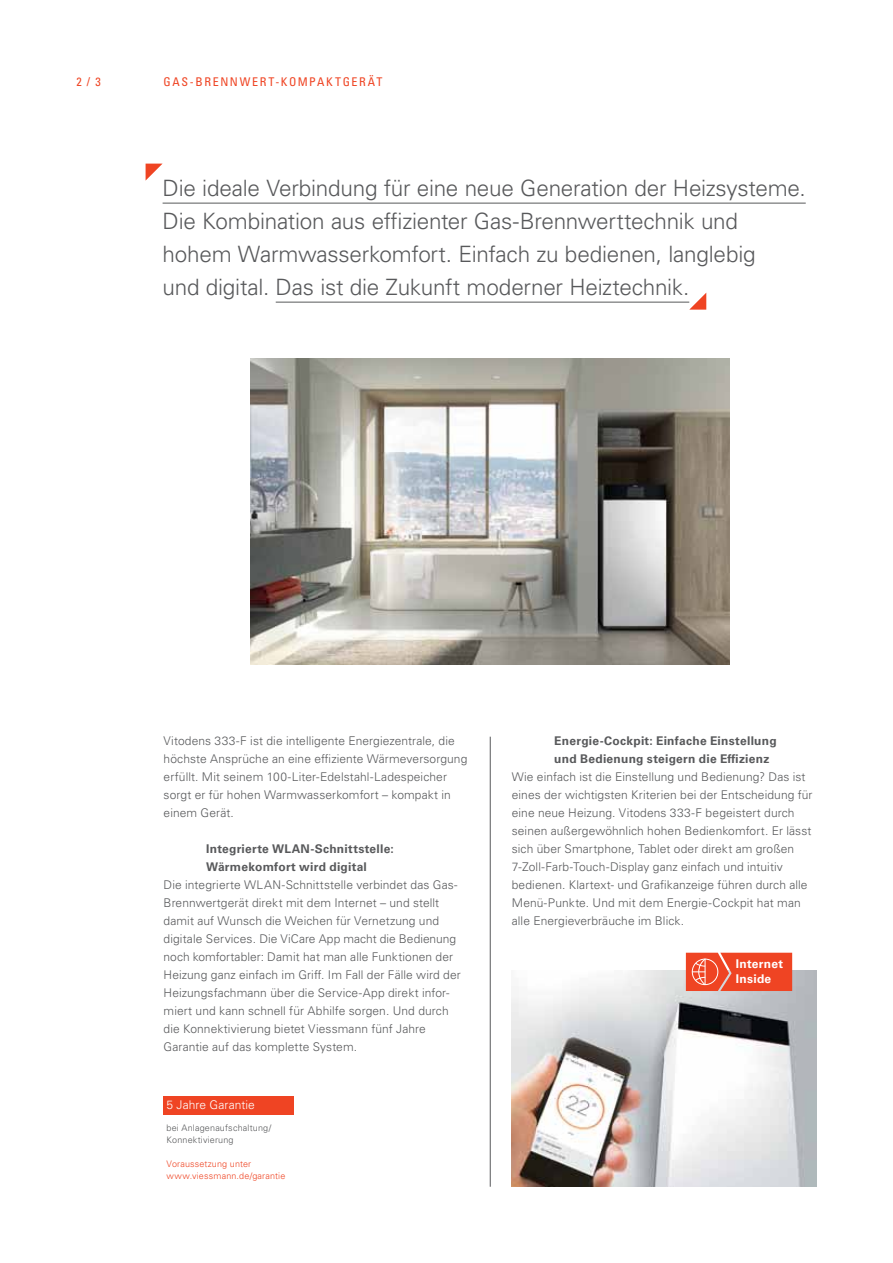
<style>
.page{position:relative;width:893px;height:1263px;background:#fff}
.page>*{position:absolute;margin:0;border:0;box-sizing:border-box;transform-origin:0 0}
.t1{font:300 22.5px/33px "Univers LTCYR 45";letter-spacing:-.01em;color:#58595b}
.t2{font:300 12px/18px "Univers LTCYR 45";letter-spacing:.01em;color:#58595b}
.t3{font:700 12px/18px "Univers LTCYR 65";letter-spacing:.02em;color:#58595b}
.t4{font:condensed 12px "Univers LTCYR 57";letter-spacing:.14em;color:#ef4423}
.t5{font:700 12px/15px "Univers LTCYR 65";letter-spacing:.025em;color:#fff}
.t6{font:300 12px "Univers LTCYR 45";letter-spacing:.005em;color:#fff}
.t7{font:300 9px/12px "Univers LTCYR 45";letter-spacing:.02em;color:#ef4423}
.t8{font:300 9px/12px "Univers LTCYR 45";letter-spacing:.02em;color:#58595b}
</style>
<div class="page">
<img style="left:251px;top:359px;width:478px;height:306px">
<img style="left:512px;top:971px;width:304px;height:215px">
<svg style="left:686px;top:953px;width:106px;height:38px;background:#ef4f30"></svg>
<hr style="left:490px;top:737px;width:1px;height:450px;background:#58595b">
<hr style="left:163px;top:203px;width:643px;height:1px;background:#58595b">
<hr style="left:276px;top:302px;width:413px;height:1px;background:#58595b">
<svg style="left:146px;top:164px;width:16px;height:16px"></svg>
<svg style="left:689px;top:293px;width:17px;height:17px"></svg>
<div style="left:163px;top:1097px;width:131px;height:18px;background:#ef4423"></div>
<p class="t4" style="left:77px;top:75px;width:26px">2 / 3</p>
<p class="t4" style="left:164px;top:75px;width:220px">GAS-BRENNWERT-KOMPAKTGERÄT</p>
<p class="t1" style="left:163px;top:174px;width:645px">Die ideale Verbindung für eine neue Generation der Heizsysteme.<br>Die Kombination aus effizienter Gas-Brennwerttechnik und hohem Warmwasserkomfort. Einfach zu bedienen, langlebig<br>und digital. Das ist die Zukunft moderner Heiztechnik.</p>
<p class="t2" style="left:164px;top:733px;width:305px">Vitodens 333-F ist die intelligente Energiezentrale, die höchste Ansprüche an eine effiziente Wärmeversorgung erfüllt. Mit seinem 100-Liter-Edelstahl-Ladespeicher sorgt er für hohen Warmwasserkomfort – kompakt in einem Gerät.</p>
<p class="t3" style="left:206px;top:841px;width:189px">Integrierte WLAN-Schnittstelle:<br>Wärmekomfort wird digital</p>
<p class="t2" style="left:164px;top:877px;width:299px">Die integrierte WLAN-Schnittstelle verbindet das Gas-Brennwertgerät direkt mit dem Internet – und stellt damit auf Wunsch die Weichen für Vernetzung und digitale Services. Die ViCare App macht die Bedienung noch komfortabler: Damit hat man alle Funktionen der Heizung ganz einfach im Griff. Im Fall der Fälle wird der Heizungsfachmann über die Service-App direkt infor&shy;miert und kann schnell für Abhilfe sorgen. Und durch die Konnektivierung bietet Viessmann fünf Jahre Garantie auf das komplette System.</p>
<p class="t6" style="left:167px;top:1100px;width:90px">5 Jahre Garantie</p>
<p class="t8" style="left:167px;top:1123px;width:106px">bei Anlagenaufschaltung/<br>Konnektivierung</p>
<p class="t7" style="left:167px;top:1159px;width:120px">Voraussetzung unter www.viessmann.de/garantie</p>
<p class="t3" style="left:554px;top:733px;width:224px">Energie-Cockpit: Einfache Einstellung und Bedienung steigern die Effizienz</p>
<p class="t2" style="left:512px;top:769px;width:302px">Wie einfach ist die Einstellung und Bedienung? Das ist eines der wichtigsten Kriterien bei der Entscheidung für eine neue Heizung. Vitodens 333-F begeistert durch seinen außergewöhnlich hohen Bedienkomfort. Er lässt sich über Smartphone, Tablet oder direkt am großen 7-Zoll-Farb-Touch-Display ganz einfach und intuitiv bedienen. Klartext- und Grafikanzeige führen durch alle Menü-Punkte. Und mit dem Energie-Cockpit hat man alle Energieverbräuche im Blick.</p>
<p class="t5" style="left:736px;top:958px;width:49px">Internet<br>Inside</p>
</div>
